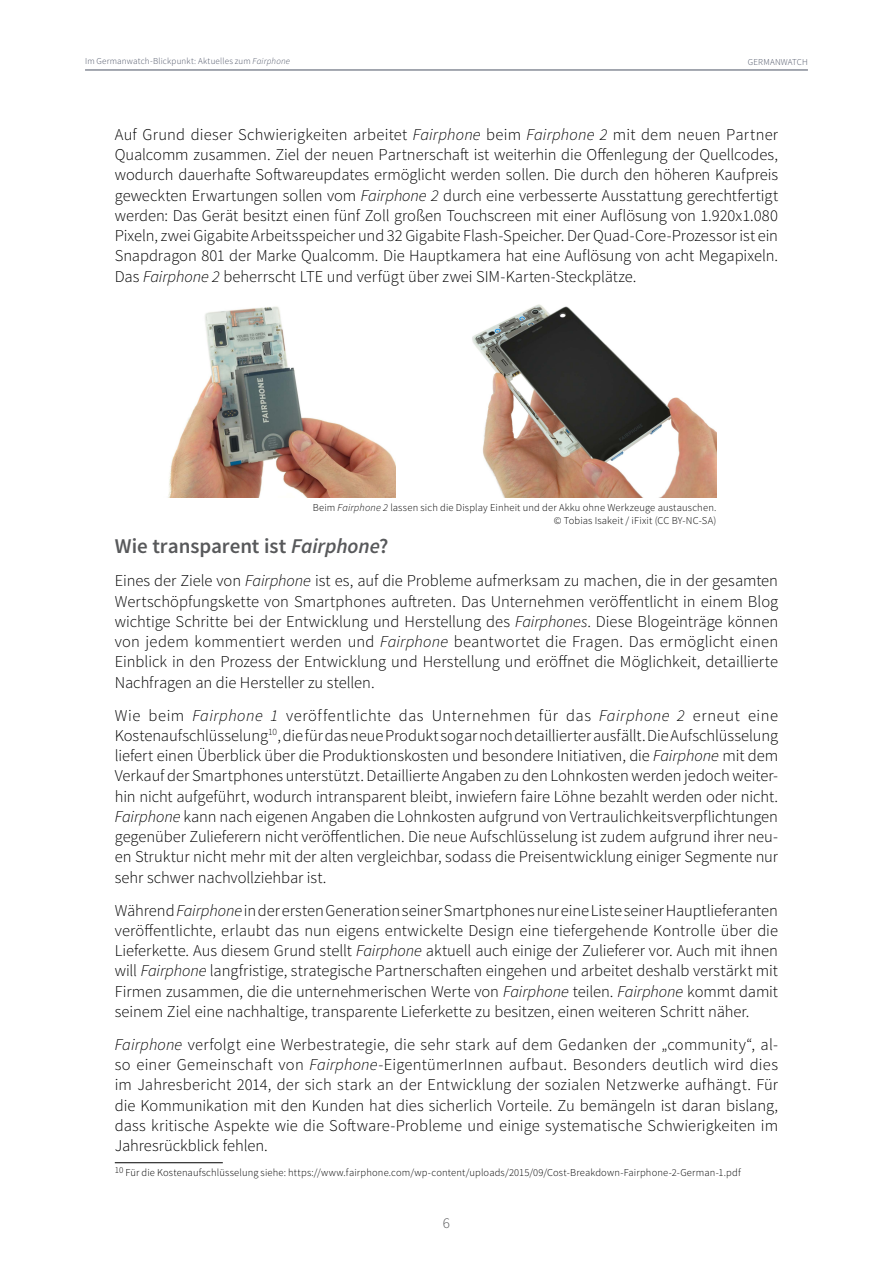
<style>
.page{position:relative;width:893px;height:1263px;background:#fff}
.page>*{position:absolute;margin:0;border:0;box-sizing:border-box;transform-origin:0 0}
.t1{font:600 21px "Source Sans Pro";letter-spacing:-.005em;color:#58595b}
.t2{font:300 16.5px/20.2px "Source Sans Pro";color:#000;text-align:justify}
.t3{font:300 15px "Source Sans Pro";color:#58595b}
.t4{font:300 10.5px/13.5px "Source Sans Pro";letter-spacing:.015em;color:#000;text-align:right}
.t5{font:300 9px "Source Sans Pro";letter-spacing:.02em;color:#4b5264}
.s1{font-style:italic}
</style>
<div class="page">
<hr style="left:85px;top:70px;width:723px;height:1px;background:#4b5264">
<hr style="left:115px;top:1162px;width:108px;height:1px;background:#000">
<img style="left:168px;top:306px;width:227px;height:191px">
<img style="left:472px;top:304px;width:244px;height:193px">
<p class="t5" style="left:85px;top:56px;width:207px">Im Germanwatch-Blickpunkt: Aktuelles zum <span class="s1">Fairphone</span></p>
<p class="t5" style="left:748px;top:56px;width:62px">GERMANWATCH</p>
<p class="t2" style="left:115px;top:124px;width:665px">Auf Grund dieser Schwierigkeiten arbeitet <span class="s1">Fairphone</span> beim <span class="s1">Fairphone 2</span> mit dem neuen Partner Qualcomm zusammen. Ziel der neuen Partnerschaft ist weiterhin die Offenlegung der Quellcodes, wodurch dauerhafte Softwareupdates ermöglicht werden sollen. Die durch den höheren Kaufpreis geweckten Erwartungen sollen vom <span class="s1">Fairphone 2</span> durch eine verbesserte Ausstattung gerechtfertigt werden: Das Gerät besitzt einen fünf Zoll großen Touchscreen mit einer Auflösung von 1.920x1.080<br>Pixeln, zwei Gigabite Arbeitsspeicher und 32 Gigabite Flash-Speicher. Der Quad-Core-Prozessor ist ein Snapdragon 801 der Marke Qualcomm. Die Hauptkamera hat eine Auflösung von acht Megapixeln.<br>Das <span class="s1">Fairphone 2</span> beherrscht LTE und verfügt über zwei SIM-Karten-Steckplätze.</p>
<p class="t4" style="left:313px;top:501px;width:405px">Beim <span class="s1">Fairphone 2</span> lassen sich die Display Einheit und der Akku ohne Werkzeuge austauschen. © Tobias Isakeit / iFixit (CC BY-NC-SA)</p>
<p class="t1" style="left:115px;top:533px;width:275px">Wie transparent ist <span class="s1">Fairphone</span>?</p>
<p class="t2" style="left:115px;top:571px;width:665px">Eines der Ziele von <span class="s1">Fairphone</span> ist es, auf die Probleme aufmerksam zu machen, die in der gesamten Wertschöpfungskette von Smartphones auftreten. Das Unternehmen veröffentlicht in einem Blog wichtige Schritte bei der Entwicklung und Herstellung des <span class="s1">Fairphones</span>. Diese Blogeinträge können von jedem kommentiert werden und <span class="s1">Fairphone</span> beantwortet die Fragen. Das ermöglicht einen Einblick in den Prozess der Entwicklung und Herstellung und eröffnet die Möglichkeit, detaillierte Nachfragen an die Hersteller zu stellen.</p>
<p class="t2" style="left:115px;top:705px;width:665px">Wie beim <span class="s1">Fairphone 1</span> veröffentlichte das Unternehmen für das <span class="s1">Fairphone 2</span> erneut eine Kostenaufschlüsselung<sup>10</sup>, die für das neue Produkt sogar noch detaillierter ausfällt. Die Aufschlüsselung liefert einen Überblick über die Produktionskosten und besondere Initiativen, die <span class="s1">Fairphone</span> mit dem Verkauf der Smartphones unterstützt. Detaillierte Angaben zu den Lohnkosten werden jedoch weiter&shy;hin nicht aufgeführt, wodurch intransparent bleibt, inwiefern faire Löhne bezahlt werden oder nicht.<br><span class="s1">Fairphone</span> kann nach eigenen Angaben die Lohnkosten aufgrund von Vertraulichkeitsverpflichtungen gegenüber Zulieferern nicht veröffentlichen. Die neue Aufschlüsselung ist zudem aufgrund ihrer neu&shy;en Struktur nicht mehr mit der alten vergleichbar, sodass die Preisentwicklung einiger Segmente nur sehr schwer nachvollziehbar ist.</p>
<p class="t2" style="left:115px;top:900px;width:665px">Während <span class="s1">Fairphone</span> in der ersten Generation seiner Smartphones nur eine Liste seiner Hauptlieferanten veröffentlichte, erlaubt das nun eigens entwickelte Design eine tiefergehende Kontrolle über die Lieferkette. Aus diesem Grund stellt <span class="s1">Fairphone</span> aktuell auch einige der Zulieferer vor. Auch mit ihnen will <span class="s1">Fairphone</span> langfristige, strategische Partnerschaften eingehen und arbeitet deshalb verstärkt mit Firmen zusammen, die die unternehmerischen Werte von <span class="s1">Fairphone</span> teilen. <span class="s1">Fairphone</span> kommt damit seinem Ziel eine nachhaltige, transparente Lieferkette zu besitzen, einen weiteren Schritt näher.</p>
<p class="t2" style="left:115px;top:1034px;width:665px"><span class="s1">Fairphone</span> verfolgt eine Werbestrategie, die sehr stark auf dem Gedanken der „community“, al&shy;so einer Gemeinschaft von <span class="s1">Fairphone</span>-EigentümerInnen aufbaut. Besonders deutlich wird dies im Jahresbericht 2014, der sich stark an der Entwicklung der sozialen Netzwerke aufhängt. Für die Kommunikation mit den Kunden hat dies sicherlich Vorteile. Zu bemängeln ist daran bislang, dass kritische Aspekte wie die Software-Probleme und einige systematische Schwierigkeiten im Jahresrückblick fehlen.</p>
<p class="t4" style="left:115px;top:1166px;width:627px"><sup>10</sup> Für die Kostenaufschlüsselung siehe: https://www.fairphone.com/wp-content/uploads/2015/09/Cost-Breakdown-Fairphone-2-German-1.pdf</p>
<p class="t3" style="left:443px;top:1214px;width:9px">6</p>
</div>
